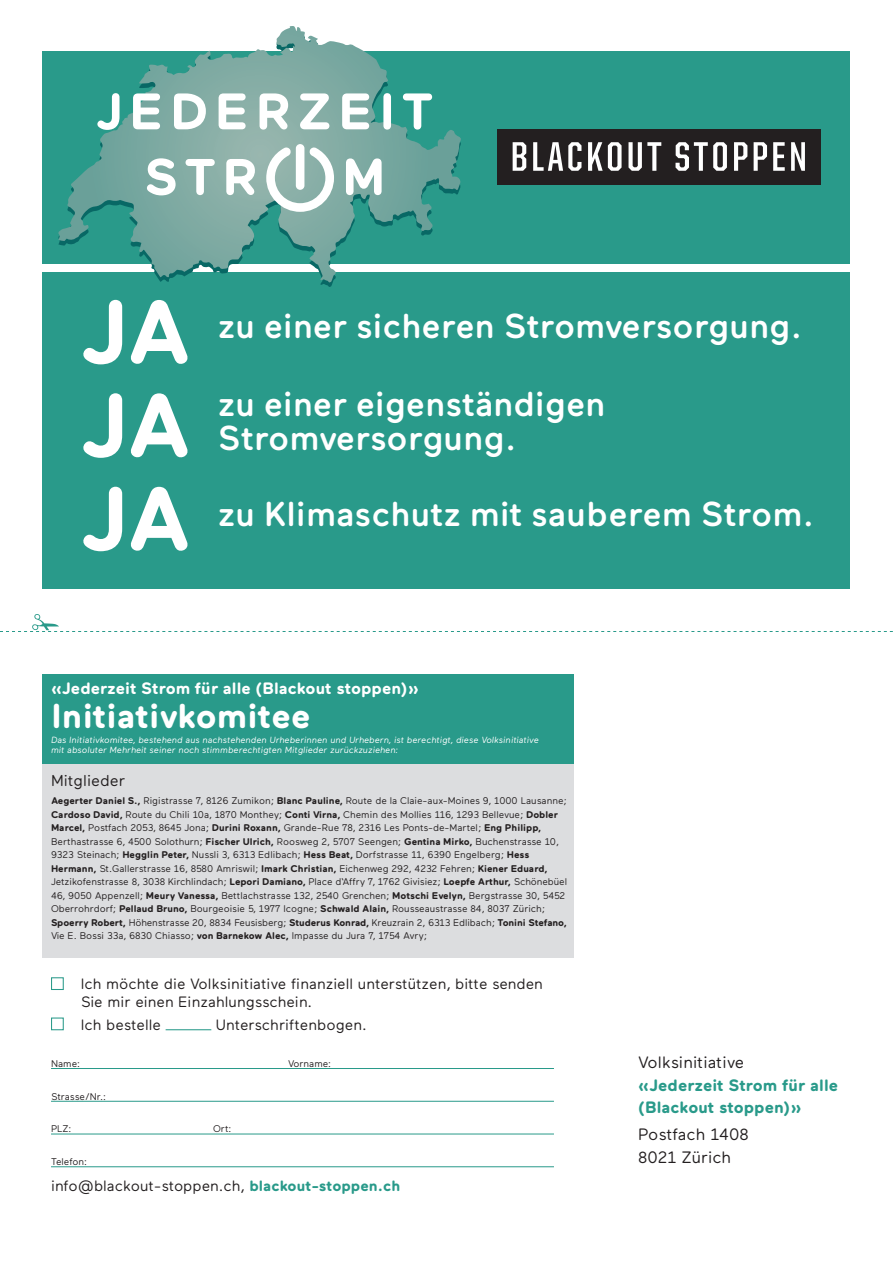
<style>
.page{position:relative;width:893px;height:1263px;background:#fff}
.page>*{position:absolute;margin:0;border:0;box-sizing:border-box;transform-origin:0 0}
.t1{font:700 90px/93.4px "Maax Rounded";color:#fff;text-align:justify}
.t2{font:500 34.5px/34.5px "Maax Rounded";color:#fff}
.t3{font:700 34.5px "Maax Rounded";color:#fff}
.t4{font:700 16.5px "Maax Rounded";color:#fff}
.t5{font:700 16.5px/22.5px "Maax Rounded";color:#299a8a}
.t6{font:16.5px/22.5px "Maax Rounded";color:#231f20}
.t7{font:15.75px "Maax Rounded";color:#231f20}
.t8{font:15px/18px "Maax Rounded";color:#231f20}
.t9{font:9.75px/13.5px "Maax Rounded";letter-spacing:-.005em;color:#231f20}
.t10{font:italic 9px/10.8px "Maax Rounded";color:#fff}
.s1{font-weight:700}
.s2{font-weight:700;color:#299a8a}
</style>
<div class="page">
<div style="left:43px;top:51px;width:807px;height:213px;background:#299a8a"></div>
<div style="left:43px;top:273px;width:807px;height:316px;background:#299a8a"></div>
<div style="left:43px;top:674px;width:531px;height:90px;background:#299a8a"></div>
<div style="left:43px;top:764px;width:531px;height:194px;background:#dcdddf"></div>
<svg style="left:0;top:614px;width:893px;height:18px"></svg>
<svg style="left:58px;top:41px;width:403px;height:246px"></svg>
<svg style="left:342px;top:93px;width:27px;height:36px"></svg>
<div style="left:383px;top:93px;width:8px;height:37px;background:#fff;border-radius:4px"></div>
<svg style="left:403px;top:93px;width:29px;height:37px"></svg>
<svg style="left:97px;top:26px;width:237px;height:186px"></svg>
<svg style="left:346px;top:158px;width:36px;height:37px"></svg>
<div style="left:497px;top:129px;width:323px;height:56px;background:#231f20"></div>
<svg style="left:513px;top:142px;width:13px;height:29px"></svg>
<svg style="left:533px;top:142px;width:48px;height:29px"></svg>
<svg style="left:588px;top:142px;width:34px;height:29px"></svg>
<svg style="left:628px;top:142px;width:33px;height:29px"></svg>
<svg style="left:675px;top:142px;width:52px;height:29px"></svg>
<svg style="left:734px;top:142px;width:13px;height:29px"></svg>
<svg style="left:754px;top:142px;width:13px;height:29px"></svg>
<svg style="left:773px;top:142px;width:12px;height:29px"></svg>
<svg style="left:791px;top:142px;width:14px;height:29px"></svg>
<div style="left:51px;top:977px;width:13px;height:13px;border:1px solid #299a8a"></div>
<div style="left:51px;top:1017px;width:13px;height:13px;border:1px solid #299a8a"></div>
<hr style="left:166px;top:1029px;width:45px;height:1px;background:#299a8a">
<hr style="left:51px;top:1068px;width:503px;height:1px;background:#299a8a">
<hr style="left:51px;top:1101px;width:503px;height:1px;background:#299a8a">
<hr style="left:51px;top:1133px;width:503px;height:1px;background:#299a8a">
<hr style="left:51px;top:1166px;width:503px;height:1px;background:#299a8a">
<h1 class="t1" style="left:81px;top:283px;width:112px">JA JA JA</h1>
<h2 class="t2" style="left:218px;top:309px;width:586px">zu einer sicheren Stromversorgung.</h2>
<h2 class="t2" style="left:218px;top:386px;width:389px">zu einer eigenständigen<br>Stromversorgung.</h2>
<h2 class="t2" style="left:218px;top:496px;width:598px">zu Klimaschutz mit sauberem Strom.</h2>
<h3 class="t4" style="left:51px;top:679px;width:369px">«Jederzeit Strom für alle (Blackout stoppen)»</h3>
<h2 class="t3" style="left:51px;top:695px;width:261px">Initiativkomitee</h2>
<p class="t10" style="left:51px;top:734px;width:489px">Das Initiativkomitee, bestehend aus nachstehenden Urheberinnen und Urhebern, ist berechtigt, diese Volksinitiative mit absoluter Mehrheit seiner noch stimmberechtigten Mitglieder zurückzuziehen:</p>
<h3 class="t7" style="left:51px;top:772px;width:76px">Mitglieder</h3>
<p class="t9" style="left:51px;top:794px;width:518px"><span class="s1">Aegerter Daniel S.,</span> Rigistrasse 7, 8126 Zumikon; <span class="s1">Blanc Pauline,</span> Route de la Claie-aux-Moines 9, 1000 Lausanne; <span class="s1">Cardoso David,</span> Route du Chili 10a, 1870 Monthey; <span class="s1">Conti Virna,</span> Chemin des Mollies 116, 1293 Bellevue; <span class="s1">Dobler Marcel,</span> Postfach 2053, 8645 Jona; <span class="s1">Durini Roxann,</span> Grande-Rue 78, 2316 Les Ponts-de-Martel; <span class="s1">Eng Philipp, </span>Berthastrasse 6, 4500 Solothurn; <span class="s1">Fischer Ulrich,</span> Roosweg 2, 5707 Seengen; <span class="s1">Gentina Mirko,</span> Buchenstrasse 10, 9323 Steinach; <span class="s1">Hegglin Peter,</span> Nussli 3, 6313 Edlibach; <span class="s1">Hess Beat,</span> Dorfstrasse 11, 6390 Engelberg; <span class="s1">Hess Hermann,</span> St.Gallerstrasse 16, 8580 Amriswil; <span class="s1">Imark Christian,</span> Eichenweg 292, 4232 Fehren; <span class="s1">Kiener Eduard, </span>Jetzikofenstrasse 8, 3038 Kirchlindach; <span class="s1">Lepori Damiano,</span> Place d‘Affry 7, 1762 Givisiez; <span class="s1">Loepfe Arthur,</span> Schönebüel 46, 9050 Appenzell; <span class="s1">Meury Vanessa,</span> Bettlachstrasse 132, 2540 Grenchen; <span class="s1">Motschi Evelyn,</span> Bergstrasse 30, 5452<br>Oberrohrdorf; <span class="s1">Pellaud Bruno,</span> Bourgeoisie 5, 1977 Icogne; <span class="s1">Schwald Alain,</span> Rousseaustrasse 84, 8037 Zürich; <span class="s1">Spoerry Robert,</span> Höhenstrasse 20, 8834 Feusisberg; <span class="s1">Studerus Konrad,</span> Kreuzrain 2, 6313 Edlibach; <span class="s1">Tonini Stefano, </span>Vie E. Bossi 33a, 6830 Chiasso; <span class="s1">von Barnekow Alec,</span> Impasse du Jura 7, 1754 Avry;</p>
<h3 class="t8" style="left:81px;top:975px;width:464px">Ich möchte die Volksinitiative finanziell unterstützen, bitte senden<br>Sie mir einen Einzahlungsschein.</h3>
<h3 class="t8" style="left:81px;top:1015px;width:82px">Ich bestelle</h3>
<h3 class="t8" style="left:216px;top:1015px;width:152px">Unterschriftenbogen.</h3>
<p class="t9" style="left:51px;top:1056px;width:31px">Name:</p>
<p class="t9" style="left:288px;top:1056px;width:45px">Vorname:</p>
<p class="t9" style="left:51px;top:1089px;width:57px">Strasse/Nr.:</p>
<p class="t9" style="left:51px;top:1122px;width:22px">PLZ:</p>
<p class="t9" style="left:213px;top:1122px;width:20px">Ort:</p>
<p class="t9" style="left:51px;top:1155px;width:38px">Telefon:</p>
<h3 class="t8" style="left:51px;top:1177px;width:351px">info@blackout-stoppen.ch, <span class="s2">blackout-stoppen.ch</span></h3>
<h3 class="t6" style="left:638px;top:1051px;width:107px">Volksinitiative</h3>
<h3 class="t5" style="left:638px;top:1073px;width:201px">«Jederzeit Strom für alle (Blackout stoppen)»</h3>
<h3 class="t6" style="left:638px;top:1123px;width:112px">Postfach 1408<br>8021 Zürich</h3>
</div>
